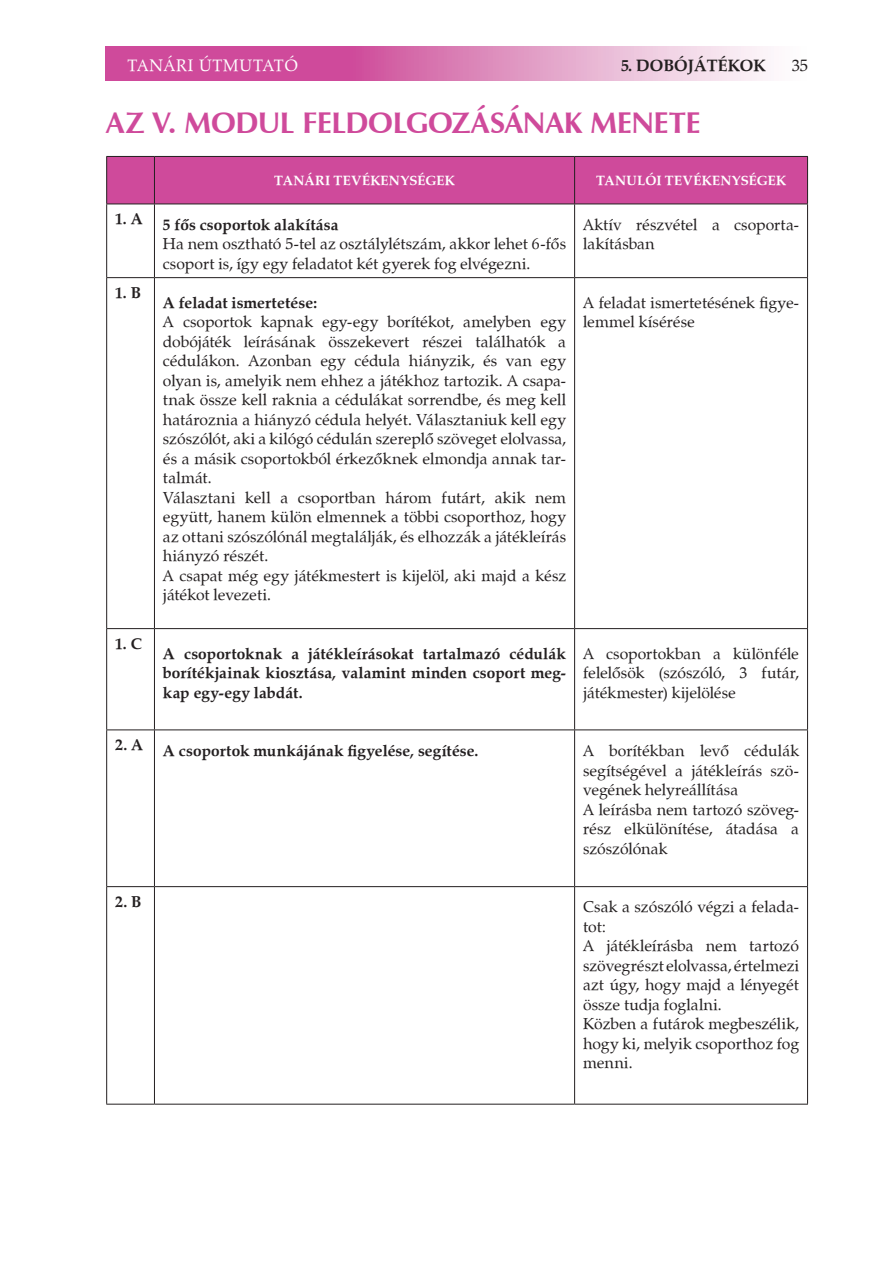
<style>
.page{position:relative;width:893px;height:1263px;background:#fff}
.page>*{position:absolute;margin:0;border:0;box-sizing:border-box;transform-origin:0 0}
.t1{font:700 30px "Zapf Humanist 601 PFL";letter-spacing:-.015em;color:#cf4a9b}
.t2{font:16.5px "Zapf Calligraphic 801 PFL";color:#fff}
.t3{font:700 16.5px "Zapf Calligraphic 801 PFL";color:#231f20}
.t4{font:16.5px "Zapf Calligraphic 801 PFL";color:#231f20}
.t5{font:15.75px/19.5px "Zapf Calligraphic 801 PFL";letter-spacing:.005em;color:#231f20}
.t6{font:700 15.75px/19.5px "Zapf Calligraphic 801 PFL";letter-spacing:.01em;color:#231f20;text-align:justify}
.t7{font:700 13.5px "Zapf Calligraphic 801 PFL";letter-spacing:.015em;color:#fff}
</style>
<div class="page">
<svg style="left:105px;top:47px;width:663px;height:34px;background:#dc84b9"></svg>
<div style="left:107px;top:157px;width:700px;height:47px;background:#cf4a9b"></div>
<hr style="left:106px;top:204px;width:1px;height:73px;background:#231f20">
<hr style="left:154px;top:204px;width:1px;height:73px;background:#231f20">
<hr style="left:574px;top:204px;width:1px;height:73px;background:#231f20">
<hr style="left:807px;top:204px;width:1px;height:73px;background:#231f20">
<hr style="left:106px;top:277px;width:48px;height:1px;background:#231f20">
<hr style="left:106px;top:278px;width:1px;height:350px;background:#231f20">
<hr style="left:154px;top:277px;width:421px;height:1px;background:#231f20">
<hr style="left:154px;top:278px;width:1px;height:350px;background:#231f20">
<hr style="left:575px;top:277px;width:233px;height:1px;background:#231f20">
<hr style="left:574px;top:278px;width:1px;height:350px;background:#231f20">
<hr style="left:807px;top:278px;width:1px;height:350px;background:#231f20">
<hr style="left:106px;top:628px;width:48px;height:1px;background:#231f20">
<hr style="left:106px;top:629px;width:1px;height:100px;background:#231f20">
<hr style="left:154px;top:628px;width:421px;height:1px;background:#231f20">
<hr style="left:154px;top:629px;width:1px;height:100px;background:#231f20">
<hr style="left:575px;top:628px;width:233px;height:1px;background:#231f20">
<hr style="left:574px;top:629px;width:1px;height:100px;background:#231f20">
<hr style="left:807px;top:629px;width:1px;height:100px;background:#231f20">
<hr style="left:106px;top:729px;width:48px;height:1px;background:#231f20">
<hr style="left:106px;top:730px;width:1px;height:156px;background:#231f20">
<hr style="left:154px;top:729px;width:421px;height:1px;background:#231f20">
<hr style="left:154px;top:730px;width:1px;height:156px;background:#231f20">
<hr style="left:575px;top:729px;width:233px;height:1px;background:#231f20">
<hr style="left:574px;top:730px;width:1px;height:156px;background:#231f20">
<hr style="left:807px;top:730px;width:1px;height:156px;background:#231f20">
<hr style="left:106px;top:886px;width:48px;height:1px;background:#231f20">
<hr style="left:106px;top:887px;width:1px;height:217px;background:#231f20">
<hr style="left:154px;top:886px;width:421px;height:1px;background:#231f20">
<hr style="left:154px;top:887px;width:1px;height:217px;background:#231f20">
<hr style="left:575px;top:886px;width:233px;height:1px;background:#231f20">
<hr style="left:574px;top:887px;width:1px;height:217px;background:#231f20">
<hr style="left:807px;top:887px;width:1px;height:217px;background:#231f20">
<hr style="left:106px;top:1104px;width:48px;height:1px;background:#231f20">
<hr style="left:154px;top:1104px;width:421px;height:1px;background:#231f20">
<hr style="left:575px;top:1104px;width:233px;height:1px;background:#231f20">
<hr style="left:106px;top:156px;width:48px;height:1px;background:#231f20">
<hr style="left:106px;top:157px;width:1px;height:47px;background:#231f20">
<hr style="left:154px;top:156px;width:421px;height:1px;background:#231f20">
<hr style="left:154px;top:157px;width:1px;height:47px;background:#231f20">
<hr style="left:575px;top:156px;width:233px;height:1px;background:#231f20">
<hr style="left:574px;top:157px;width:1px;height:47px;background:#231f20">
<hr style="left:807px;top:157px;width:1px;height:47px;background:#231f20">
<hr style="left:106px;top:204px;width:48px;height:1px;background:#231f20">
<hr style="left:154px;top:204px;width:421px;height:1px;background:#231f20">
<hr style="left:575px;top:204px;width:233px;height:1px;background:#231f20">
<p class="t2" style="left:128px;top:55px;width:11px">tanári</p>
<p class="t2" style="left:199px;top:55px;width:27px">útmutat</p>
<p class="t2" style="left:285px;top:55px;width:15px">ó</p>
<p class="t3" style="left:621px;top:55px;width:65px">5. DOBÓJÁ</p>
<p class="t3" style="left:707px;top:55px;width:60px">TÉKOK</p>
<p class="t4" style="left:792px;top:55px;width:18px">35</p>
<h1 class="t1" style="left:106px;top:104px;width:283px">AZ V. MODUL FELDOLGOZÁSÁNAK</h1>
<h1 class="t1" style="left:590px;top:104px;width:20px">MENE</h1>
<h1 class="t1" style="left:669px;top:104px;width:30px">TE</h1>
<p class="t7" style="left:274px;top:172px;width:173px">Tanári tevékenységek</p>
<p class="t7" style="left:596px;top:172px;width:182px">Tanulói tevékenységek</p>
<p class="t6" style="left:115px;top:209px;width:29px">1. A</p>
<p class="t6" style="left:163px;top:214px;width:177px">5 fős csoportok alakítása</p>
<p class="t5" style="left:163px;top:234px;width:405px">Ha nem osztható 5-tel az osztálylétszám, akkor lehet 6-fős csoport is, így egy feladatot két gyerek fog elvégezni.</p>
<p class="t5" style="left:583px;top:214px;width:217px">Aktív részvétel a csoporta&shy;lakításban</p>
<p class="t6" style="left:115px;top:282px;width:26px">1. B</p>
<p class="t6" style="left:163px;top:292px;width:156px">A feladat ismertetése:</p>
<p class="t5" style="left:163px;top:312px;width:405px">A csoportok kapnak egy-egy borítékot, amelyben egy dobójáték leírásának összekevert részei találhatók a cédulákon. Azonban egy cédula hiányzik, és van egy olyan is, amelyik nem ehhez a játékhoz tartozik. A csapa&shy;tnak össze kell raknia a cédulákat sorrendbe, és meg kell határoznia a hiányzó cédula helyét. Választaniuk kell egy szószólót, aki a kilógó cédulán szereplő szöveget elolvassa, és a másik csoportokból érkezőknek elmondja annak tar&shy;talmát.<br>Választani kell a csoportban három futárt, akik nem együtt, hanem külön elmennek a többi csoporthoz, hogy az ottani szószólónál megtalálják, és elhozzák a játékleírás hiányzó részét.<br>A csapat még egy játékmestert is kijelöl, aki majd a kész játékot levezeti.</p>
<p class="t5" style="left:583px;top:292px;width:217px">A feladat ismertetésének figye&shy;lemmel kísérése</p>
<p class="t6" style="left:115px;top:633px;width:28px">1. C</p>
<p class="t6" style="left:163px;top:643px;width:405px">A csoportoknak a játékleírásokat tartalmazó cédulák borítékjainak kiosztása, valamint minden csoport meg&shy;kap egy-egy labdát.</p>
<p class="t5" style="left:583px;top:643px;width:217px;text-align:justify">A csoportokban a különféle felelősök (szószóló, 3 futár, játékmester) kijelölése</p>
<p class="t6" style="left:115px;top:741px;width:365px">2. A A csoportok munkájának figyelése, segítése.</p>
<p class="t5" style="left:583px;top:741px;width:217px">A borítékban levő cédulák segítségével a játékleírás szö&shy;vegének helyreállítása<br>A leírásba nem tartozó szöveg&shy;rész elkülönítése, átadása a szószólónak</p>
<p class="t6" style="left:115px;top:891px;width:27px">2. B</p>
<p class="t5" style="left:583px;top:897px;width:217px">Csak a szószóló végzi a felada&shy;tot:<br>A játékleírásba nem tartozó szövegrészt elolvassa, értelmezi azt úgy, hogy majd a lényegét össze tudja foglalni.<br>Közben a futárok megbeszélik, hogy ki, melyik csoporthoz fog menni.</p>
</div>
